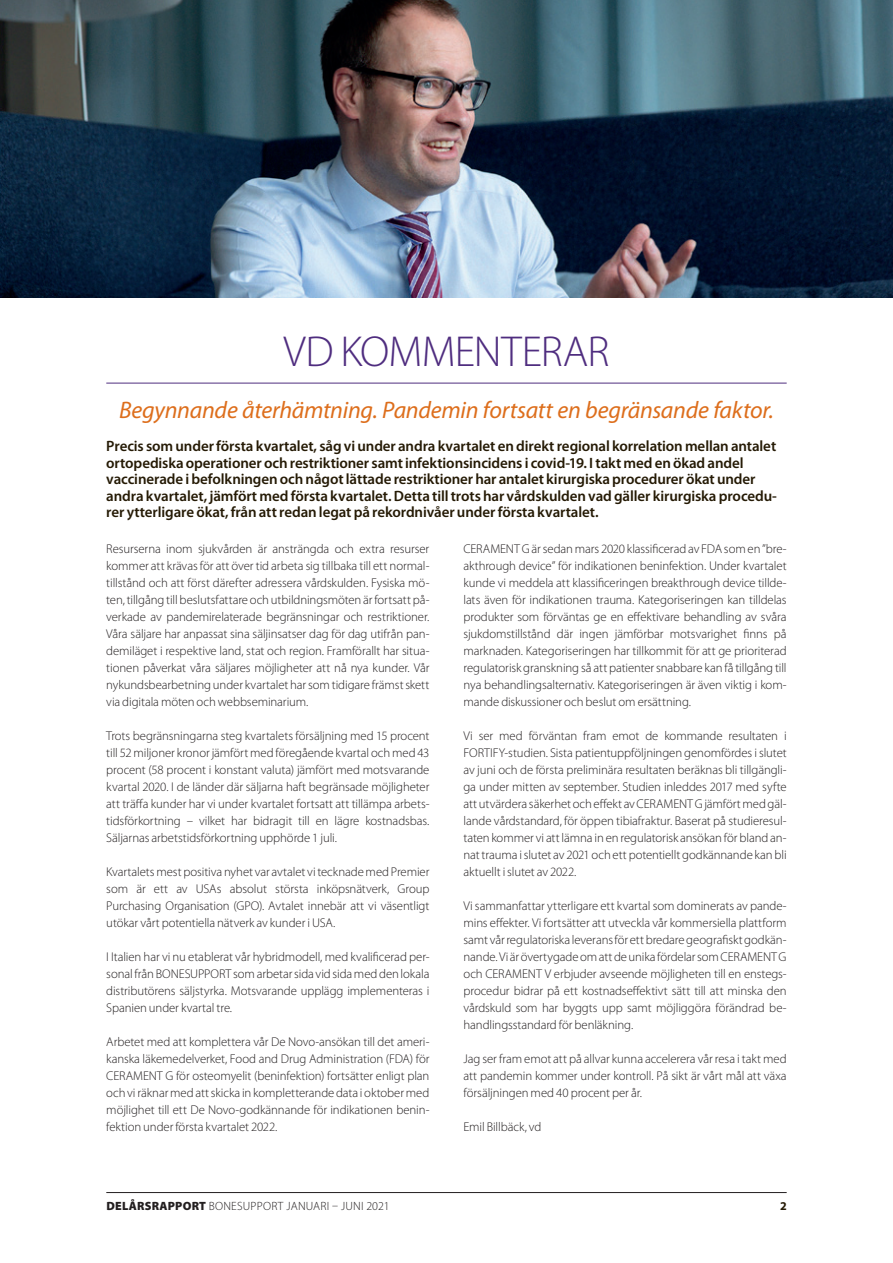
<style>
.page{position:relative;width:893px;height:1263px;background:#fff}
.page>*{position:absolute;margin:0;border:0;box-sizing:border-box;transform-origin:0 0}
.t1{font:300 43.5px "Myriad Pro";letter-spacing:-.02em;color:#4f2d7f}
.t2{font:italic 24px "Myriad Pro";letter-spacing:-.01em;color:#dd6e1c}
.t3{font:600 15px/16.5px "Myriad Pro";letter-spacing:-.01em;color:#251a05}
.t4{font:300 12.75px/17px "Myriad Pro";letter-spacing:-.01em;color:#231f20;text-align:justify}
.t5{font:300 12px "Myriad Pro";letter-spacing:.02em;color:#231f20}
.t6{font:700 12px "Myriad Pro";color:#251a05}
.s1{font-weight:900}
</style>
<div class="page">
<hr style="left:106px;top:1192px;width:681px;height:1px;background:#231f20">
<hr style="left:106px;top:383px;width:681px;height:1px;background:#4f2d7f">
<img style="left:0;top:0;width:893px;height:298px">
<h1 class="t1" style="left:283px;top:325px;width:328px">VD KOMMENTERAR</h1>
<h2 class="t2" style="left:119px;top:395px;width:656px">Begynnande återhämtning. Pandemin fortsatt en begränsande faktor.</h2>
<p class="t3" style="left:106px;top:438px;width:672px">Precis som under första kvartalet, såg vi under andra kvartalet en direkt regional korrelation mellan antalet ortopediska operationer och restriktioner samt infektionsincidens i covid-19. I takt med en ökad andel vaccinerade i befolkningen och något lättade restriktioner har antalet kirurgiska procedurer ökat under andra kvartalet, jämfört med första kvartalet. Detta till trots har vårdskulden vad gäller kirurgiska procedu&shy;rer ytterligare ökat, från att redan legat på rekordnivåer under första kvartalet.</p>
<p class="t4" style="left:106px;top:540px;width:325px">Resurserna inom sjukvården är ansträngda och extra resurser kommer att krävas för att över tid arbeta sig tillbaka till ett normal&shy;tillstånd och att först därefter adressera vårdskulden. Fysiska mö&shy;ten, tillgång till beslutsfattare och utbildningsmöten är fortsatt på&shy;verkade av pandemirelaterade begränsningar och restriktioner.<br>Våra säljare har anpassat sina säljinsatser dag för dag utifrån pan&shy;demiläget i respektive land, stat och region. Framförallt har situa&shy;tionen påverkat våra säljares möjligheter att nå nya kunder. Vår nykundsbearbetning under kvartalet har som tidigare främst skett via digitala möten och webbseminarium.</p>
<p class="t4" style="left:106px;top:727px;width:325px">Trots begränsningarna steg kvartalets försäljning med 15 procent till 52 miljoner kronor jämfört med föregående kvartal och med 43 procent (58 procent i konstant valuta) jämfört med motsvarande kvartal 2020. I de länder där säljarna haft begränsade möjligheter att träffa kunder har vi under kvartalet fortsatt att tillämpa arbets&shy;tidsförkortning – vilket har bidragit till en lägre kostnadsbas.<br>Säljarnas arbetstidsförkortning upphörde 1 juli.</p>
<p class="t4" style="left:106px;top:863px;width:325px">Kvartalets mest positiva nyhet var avtalet vi tecknade med Premier som är ett av USAs absolut största inköpsnätverk, Group Purchasing Organisation (GPO). Avtalet innebär att vi väsentligt utökar vårt potentiella nätverk av kunder i USA.</p>
<p class="t4" style="left:106px;top:948px;width:325px">I Italien har vi nu etablerat vår hybridmodell, med kvalificerad per&shy;sonal från BONESUPPORT som arbetar sida vid sida med den lokala distributörens säljstyrka. Motsvarande upplägg implementeras i Spanien under kvartal tre.</p>
<p class="t4" style="left:106px;top:1033px;width:325px">Arbetet med att komplettera vår De Novo-ansökan till det ameri&shy;kanska läkemedelverket, Food and Drug Administration (FDA) för CERAMENT G för osteomyelit (beninfektion) fortsätter enligt plan och vi räknar med att skicka in kompletterande data i oktober med möjlighet till ett De Novo-godkännande för indikationen benin&shy;fektion under första kvartalet 2022.</p>
<p class="t4" style="left:463px;top:540px;width:325px">CERAMENT G är sedan mars 2020 klassificerad av FDA som en ”bre&shy;akthrough device” för indikationen beninfektion. Under kvartalet kunde vi meddela att klassificeringen breakthrough device tillde&shy;lats även för indikationen trauma. Kategoriseringen kan tilldelas produkter som förväntas ge en effektivare behandling av svåra sjukdomstillstånd där ingen jämförbar motsvarighet finns på marknaden. Kategoriseringen har tillkommit för att ge prioriterad regulatorisk granskning så att patienter snabbare kan få tillgång till nya behandlingsalternativ. Kategoriseringen är även viktig i kom&shy;mande diskussioner och beslut om ersättning.</p>
<p class="t4" style="left:463px;top:727px;width:325px">Vi ser med förväntan fram emot de kommande resultaten i FORTIFY-studien. Sista patientuppföljningen genomfördes i slutet av juni och de första preliminära resultaten beräknas bli tillgängli&shy;ga under mitten av september. Studien inleddes 2017 med syfte att utvärdera säkerhet och effekt av CERAMENT G jämfört med gäl&shy;lande vårdstandard, för öppen tibiafraktur. Baserat på studieresul&shy;taten kommer vi att lämna in en regulatorisk ansökan för bland an&shy;nat trauma i slutet av 2021 och ett potentiellt godkännande kan bli aktuellt i slutet av 2022.</p>
<p class="t4" style="left:463px;top:897px;width:325px">Vi sammanfattar ytterligare ett kvartal som dominerats av pande&shy;mins effekter. Vi fortsätter att utveckla vår kommersiella plattform samt vår regulatoriska leverans för ett bredare geografiskt godkän&shy;nande. Vi är övertygade om att de unika fördelar som CERAMENT G och CERAMENT V erbjuder avseende möjligheten till en enstegs&shy;procedur bidrar på ett kostnadseffektivt sätt till att minska den vårdskuld som har byggts upp samt möjliggöra förändrad be&shy;handlingsstandard för benläkning.</p>
<p class="t4" style="left:463px;top:1050px;width:325px">Jag ser fram emot att på allvar kunna accelerera vår resa i takt med att pandemin kommer under kontroll. På sikt är vårt mål att växa försäljningen med 40 procent per år.</p>
<p class="t4" style="left:463px;top:1118px;width:79px">Emil Billbäck, vd</p>
<p class="t5" style="left:106px;top:1198px;width:285px"><span class="s1">DELÅRSRAPPORT</span> BONESUPPORT JANUARI – JUNI 2021</p>
<p class="t6" style="left:780px;top:1198px;width:8px">2</p>
</div>
